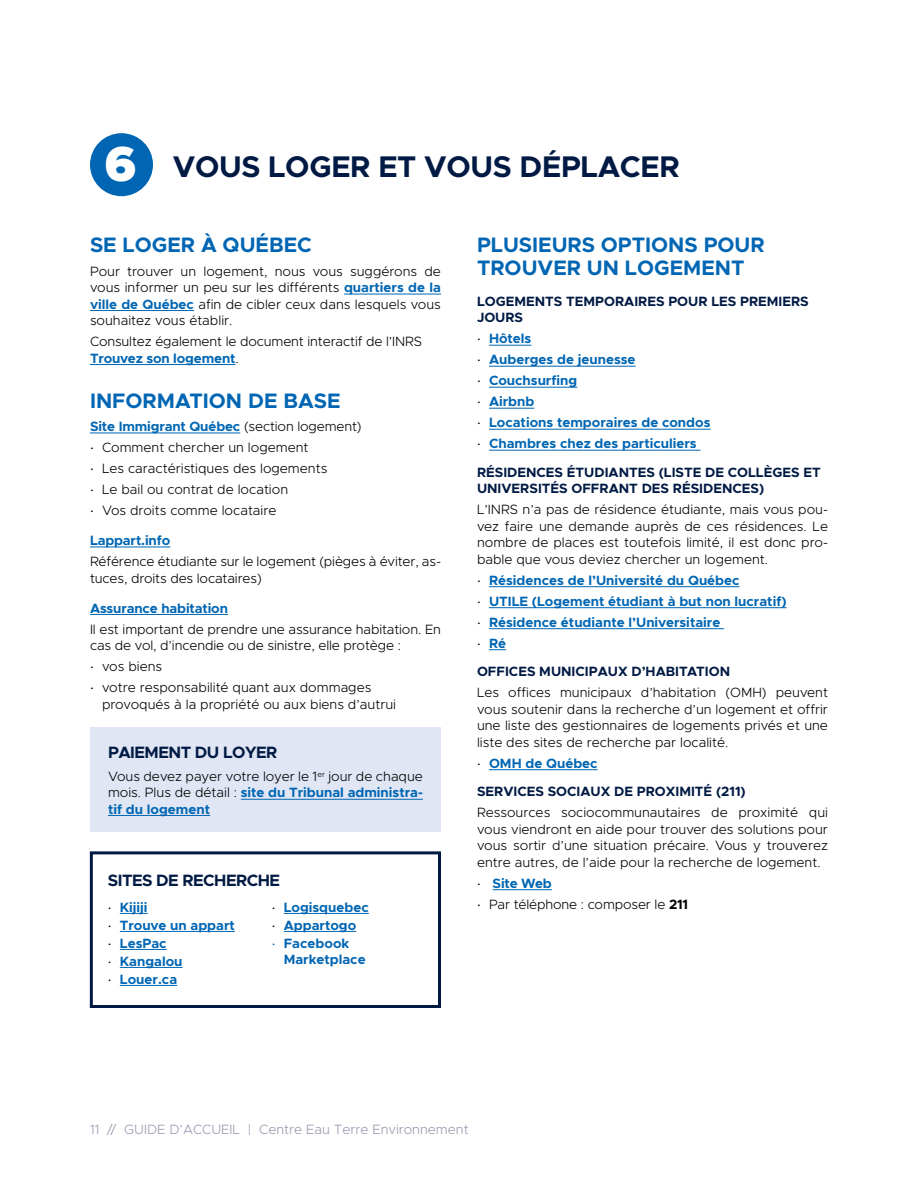
<style>
.page{position:relative;width:918px;height:1188px;background:#fff}
.page>*{position:absolute;margin:0;border:0;box-sizing:border-box;transform-origin:0 0}
.t1{font:700 30px "Metropolis";letter-spacing:-.01em;color:#001a44}
.t2{font:700 21px/22.6px "Metropolis";color:#0066b3}
.t3{font:700 16.5px "Metropolis";letter-spacing:-.03em;color:#001a44}
.t4{font:300 13.5px/16.5px "Metropolis";color:#000;text-align:justify}
.t5{font:700 13.5px/16.5px "Metropolis";color:#0066b3}
.t6{font:700 13.5px/28.5px "Metropolis";color:#001a44}
.t7{font:300 13.5px "Metropolis";color:#9799b0}
.s1{font-weight:900;font-size:49.5px;color:#fff}
.s2{font-weight:700;color:#0066b3}
.s3{font-weight:300;color:#000}
.s4{font-family:"Montserrat"}
.s5{font-family:"Montserrat";font-weight:300;color:#000}
.s6{color:#0066b3}
.s7{font-weight:700}
.s8{font-family:"Montserrat";font-weight:300}
</style>
<div class="page">
<div style="left:90px;top:133px;width:63px;height:63px;background:#0066b3;border-radius:50%"></div>
<hr style="left:344px;top:294px;width:97px;height:1px;background:#0066b3">
<hr style="left:90px;top:310px;width:104px;height:1px;background:#0066b3">
<hr style="left:90px;top:364px;width:145px;height:1px;background:#0066b3">
<hr style="left:90px;top:433px;width:150px;height:1px;background:#0066b3">
<hr style="left:90px;top:547px;width:80px;height:1px;background:#0066b3">
<hr style="left:90px;top:614px;width:138px;height:1px;background:#0066b3">
<div style="left:90px;top:727px;width:351px;height:105px;background:#e1e6f4"></div>
<hr style="left:241px;top:799px;width:182px;height:1px;background:#0066b3">
<hr style="left:108px;top:815px;width:102px;height:1px;background:#0066b3">
<hr style="left:489px;top:345px;width:42px;height:1px;background:#0066b3">
<hr style="left:489px;top:366px;width:147px;height:1px;background:#0066b3">
<hr style="left:489px;top:387px;width:88px;height:1px;background:#0066b3">
<hr style="left:489px;top:408px;width:45px;height:1px;background:#0066b3">
<hr style="left:489px;top:429px;width:222px;height:1px;background:#0066b3">
<hr style="left:489px;top:450px;width:212px;height:1px;background:#0066b3">
<hr style="left:489px;top:586px;width:251px;height:1px;background:#0066b3">
<hr style="left:489px;top:607px;width:298px;height:1px;background:#0066b3">
<hr style="left:489px;top:628px;width:235px;height:1px;background:#0066b3">
<svg style="left:489px;top:649px;width:17px;height:1px"></svg>
<hr style="left:489px;top:769px;width:109px;height:1px;background:#0066b3">
<hr style="left:493px;top:889px;width:59px;height:1px;background:#0066b3">
<div style="left:90px;top:851px;width:351px;height:157px;border:3px solid #001a44"></div>
<svg style="left:120px;top:913px;width:28px;height:1px"></svg>
<hr style="left:120px;top:931px;width:115px;height:1px;background:#0066b3">
<hr style="left:120px;top:949px;width:47px;height:1px;background:#0066b3">
<hr style="left:120px;top:967px;width:63px;height:1px;background:#0066b3">
<hr style="left:120px;top:985px;width:57px;height:1px;background:#0066b3">
<hr style="left:284px;top:913px;width:85px;height:1px;background:#0066b3">
<hr style="left:284px;top:931px;width:72px;height:1px;background:#0066b3">
<h1 class="t1" style="left:105px;top:148px;width:577px"><span class="s1">6</span> VOUS LOGER ET VOUS DÉPLACER</h1>
<h2 class="t2" style="left:90px;top:234px;width:223px">SE LOGER À QUÉBEC</h2>
<p class="t4" style="left:90px;top:263px;width:353px">Pour trouver un logement, nous vous suggérons de vous informer un peu sur les différents <span class="s2">quartiers de la ville de Québec</span> afin de cibler ceux dans lesquels vous souhaitez vous établir.</p>
<p class="t4" style="left:90px;top:333px;width:333px">Consultez également le document interactif de l’INRS<br><span class="s2">Trouvez son logement</span>.</p>
<h2 class="t2" style="left:90px;top:389px;width:252px">INFORMATION DE BASE</h2>
<p class="t5" style="left:90px;top:418px;width:273px">Site Immigrant Québec <span class="s3">(section logement)</span></p>
<p class="t4" style="left:90px;top:439px;width:220px"><span class="s4">•</span> Comment chercher un logement</p>
<p class="t4" style="left:90px;top:460px;width:239px"><span class="s4">•</span> Les caractéristiques des logements</p>
<p class="t4" style="left:90px;top:481px;width:200px"><span class="s4">•</span> Le bail ou contrat de location</p>
<p class="t4" style="left:90px;top:502px;width:188px"><span class="s4">•</span> Vos droits comme locataire</p>
<p class="t5" style="left:90px;top:532px;width:82px">Lappart.info</p>
<p class="t4" style="left:90px;top:553px;width:353px">Référence étudiante sur le logement (pièges à éviter, as&shy;tuces, droits des locataires)</p>
<p class="t5" style="left:90px;top:600px;width:140px">Assurance habitation</p>
<p class="t4" style="left:90px;top:621px;width:352px">Il est important de prendre une assurance habitation. En cas de vol, d’incendie ou de sinistre, elle protège :</p>
<p class="t4" style="left:90px;top:658px;width:74px"><span class="s4">•</span> vos biens</p>
<p class="t4" style="left:102px;top:679px;width:296px;text-indent:-12px"><span class="s4">•</span> votre responsabilité quant aux dommages provoqués à la propriété ou aux biens d’autrui</p>
<p class="t3" style="left:108px;top:742px;width:171px">PAIEMENT DU LOYER</p>
<p class="t4" style="left:108px;top:768px;width:317px">Vous devez payer votre loyer le 1<sup>er</sup> jour de chaque mois. Plus de détail : <span class="s2">site du Tribunal administra&shy;tif du logement</span></p>
<p class="t3" style="left:108px;top:869px;width:174px">SITES DE RECHERCHE</p>
<h2 class="t2" style="left:477px;top:234px;width:289px">PLUSIEURS OPTIONS POUR<br>TROUVER UN LOGEMENT</h2>
<p class="t6" style="left:477px;top:293px;width:333px;line-height:16.5px">LOGEMENTS TEMPORAIRES POUR LES PREMIERS<br>JOURS</p>
<p class="t5" style="left:477px;top:331px;width:56px"><span class="s5">•</span> Hôtels</p>
<p class="t5" style="left:477px;top:352px;width:160px"><span class="s5">•</span> Auberges de jeunesse</p>
<p class="t5" style="left:477px;top:373px;width:102px"><span class="s5">•</span> Couchsurfing</p>
<p class="t5" style="left:477px;top:394px;width:59px"><span class="s5">•</span> Airbnb</p>
<p class="t5" style="left:477px;top:415px;width:235px"><span class="s5">•</span> Locations temporaires de condos</p>
<p class="t6" style="left:477px;top:430px;width:345px"><span class="s5">•</span> <span class="s6">Chambres chez des particuliers<br></span>RÉSIDENCES ÉTUDIANTES (LISTE DE COLLÈGES ET</p>
<p class="t6" style="left:477px;top:475px;width:289px">UNIVERSITÉS OFFRANT DES RÉSIDENCES)</p>
<p class="t4" style="left:477px;top:502px;width:353px">L’INRS n’a pas de résidence étudiante, mais vous pou&shy;vez faire une demande auprès de ces résidences. Le nombre de places est toutefois limité, il est donc pro&shy;bable que vous deviez chercher un logement.</p>
<p class="t5" style="left:477px;top:572px;width:264px"><span class="s5">•</span> Résidences de l’Université du Québec</p>
<p class="t5" style="left:477px;top:593px;width:311px"><span class="s5">•</span> UTILE (Logement étudiant à but non lucratif)</p>
<p class="t5" style="left:477px;top:614px;width:245px"><span class="s5">•</span> Résidence étudiante l’Universitaire</p>
<p class="t6" style="left:477px;top:629px;width:255px"><span class="s5">•</span> <span class="s6">Ré<br></span>OFFICES MUNICIPAUX D’HABITATION</p>
<p class="t4" style="left:477px;top:685px;width:353px">Les offices municipaux d’habitation (OMH) peuvent vous soutenir dans la recherche d’un logement et offrir une liste des gestionnaires de logements privés et une liste des sites de recherche par localité.</p>
<p class="t6" style="left:477px;top:749px;width:270px"><span class="s5">•</span> <span class="s6">OMH de Québec<br></span>SERVICES SOCIAUX DE PROXIMITÉ (211)</p>
<p class="t4" style="left:477px;top:805px;width:353px">Ressources sociocommunautaires de proximité qui vous viendront en aide pour trouver des solutions pour vous sortir d’une situation précaire. Vous y trouverez entre autres, de l’aide pour la recherche de logement.</p>
<p class="t5" style="left:477px;top:875px;width:76px"><span class="s5">•</span> Site Web</p>
<p class="t5" style="left:108px;top:899px;width:41px"><span class="s5">•</span> Kijiji</p>
<p class="t4" style="left:477px;top:896px;width:213px"><span class="s4">•</span> Par téléphone : composer le <span class="s7">211</span></p>
<p class="t5" style="left:108px;top:917px;width:129px"><span class="s5">•</span> Trouve un appart</p>
<p class="t5" style="left:108px;top:935px;width:60px"><span class="s5">•</span> LesPac</p>
<p class="t5" style="left:108px;top:953px;width:76px"><span class="s5">•</span> Kangalou</p>
<p class="t5" style="left:108px;top:971px;width:71px"><span class="s5">•</span> Louer.ca</p>
<p class="t5" style="left:272px;top:899px;width:99px"><span class="s5">•</span> Logisquebec</p>
<p class="t5" style="left:272px;top:917px;width:86px"><span class="s5">•</span> Appartogo</p>
<p class="t5" style="left:284px;top:935px;width:83px;text-indent:-12px"><span class="s8">•</span> Facebook<br>Marketplace</p>
<p class="t7" style="left:90px;top:1121px;width:380px">11 // GUIDE D’ACCUEIL | Centre Eau Terre Environnement</p>
</div>
